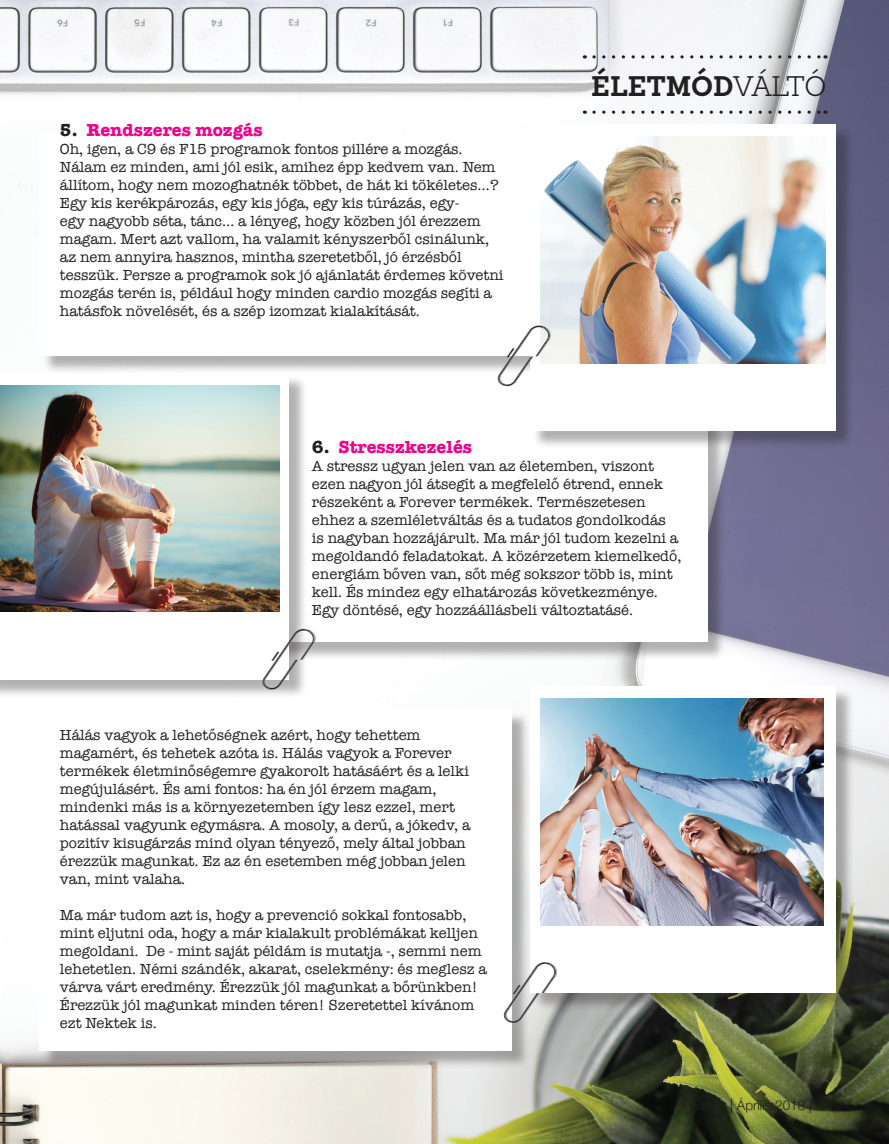
<style>
.page{position:relative;width:889px;height:1144px;background:#fff}
.page>*{position:absolute;margin:0;border:0;box-sizing:border-box;transform-origin:0 0}
.t1{font:700 27.6px "Sanchez Slab";color:#231f20}
.t2{font:700 18px "American Typewriter";color:#ed028c}
.t3{font:15px/18px "American Typewriter";color:#231f20}
.t4{font:300 13.5px "Helvetica Neue";color:#231f20}
.s1{color:#231f20}
.s2{font-weight:300}
.s3{font-size:20.25px}
</style>
<div class="page">
<img style="left:0;top:0;width:889px;height:1144px">
<div style="left:112px;top:398px;width:614px;height:262px;background:#231f20;opacity:.35"></div>
<div style="left:109px;top:396px;width:598px;height:246px;background:#fff"></div>
<div style="left:42px;top:711px;width:488px;height:358px;background:#231f20;opacity:.35"></div>
<div style="left:40px;top:709px;width:472px;height:342px;background:#fff"></div>
<svg style="left:594px;top:55px;width:232px;height:4px"></svg>
<svg style="left:594px;top:111px;width:232px;height:3px"></svg>
<div style="left:42px;top:134px;width:535px;height:240px;background:#231f20;opacity:.35"></div>
<div style="left:40px;top:132px;width:518px;height:224px;background:#fff"></div>
<div style="left:0;top:375px;width:308px;height:323px;background:#231f20;opacity:.35"></div>
<div style="left:0;top:373px;width:289px;height:307px;background:#fff"></div>
<img style="left:0;top:386px;width:279px;height:225px">
<div style="left:532px;top:126px;width:322px;height:323px;background:#231f20;opacity:.35"></div>
<div style="left:530px;top:124px;width:306px;height:306px;background:#fff"></div>
<img style="left:540px;top:136px;width:286px;height:228px">
<div style="left:532px;top:688px;width:322px;height:323px;background:#231f20;opacity:.35"></div>
<div style="left:530px;top:686px;width:306px;height:306px;background:#fff"></div>
<img style="left:540px;top:698px;width:283px;height:228px">
<svg style="left:497px;top:325px;width:54px;height:61px"></svg>
<svg style="left:262px;top:628px;width:54px;height:61px"></svg>
<svg style="left:503px;top:962px;width:54px;height:61px"></svg>
<p class="t2" style="left:60px;top:114px;width:204px"><span class="s1">5.</span> Rendszeres mozgás</p>
<p class="t3" style="left:60px;top:140px;width:445px">Oh, igen, a C9 és F15 programok fontos pillére a mozgás.<br>Nálam ez minden, ami jól esik, amihez épp kedvem van. Nem állítom, hogy nem mozoghatnék többet, de hát ki tökéletes…?<br>Egy kis kerékpározás, egy kis jóga, egy kis túrázás, egy-<br>egy nagyobb séta, tánc… a lényeg, hogy közben jól érezzem magam. Mert azt vallom, ha valamit kényszerből csinálunk, az nem annyira hasznos, mintha szeretetből, jó érzésből tesszük. Persze a programok sok jó ajánlatát érdemes követni mozgás terén is, például hogy minden cardio mozgás segíti a hatásfok növelését, és a szép izomzat kialakítását.</p>
<p class="t1" style="left:591px;top:67px;width:237px">ÉLETMÓD<span class="s2">VÁLTÓ</span></p>
<p class="t2" style="left:312px;top:431px;width:162px"><span class="s1">6.</span> Stresszkezelés</p>
<p class="t3" style="left:312px;top:456px;width:371px">A stressz ugyan jelen van az életemben, viszont ezen nagyon jól átsegít a megfelelő étrend, ennek részeként a Forever termékek. Természetesen ehhez a szemléletváltás és a tudatos gondolkodás is nagyban hozzájárult. Ma már jól tudom kezelni a megoldandó feladatokat. A közérzetem kiemelkedő, energiám bőven van, sőt még sokszor több is, mint kell. És mindez egy elhatározás következménye.<br>Egy döntésé, egy hozzáállásbeli változtatásé.</p>
<p class="t3" style="left:60px;top:726px;width:412px">Hálás vagyok a lehetőségnek azért, hogy tehettem magamért, és tehetek azóta is. Hálás vagyok a Forever termékek életminőségemre gyakorolt hatásáért és a lelki megújulásért. És ami fontos: ha én jól érzem magam, mindenki más is a környezetemben így lesz ezzel, mert hatással vagyunk egymásra. A mosoly, a derű, a jókedv, a pozitív kisugárzás mind olyan tényező, mely által jobban érezzük magunkat. Ez az én esetemben még jobban jelen van, mint valaha.</p>
<p class="t3" style="left:60px;top:906px;width:428px">Ma már tudom azt is, hogy a prevenció sokkal fontosabb, mint eljutni oda, hogy a már kialakult problémákat kelljen megoldani. De - mint saját példám is mutatja -, semmi nem lehetetlen. Némi szándék, akarat, cselekmény: és meglesz a várva várt eredmény. Érezzük jól magunkat a bőrünkben!<br>Érezzük jól magunkat minden téren! Szeretettel kívánom ezt Nektek is.</p>
<p class="t4" style="left:683px;top:1094px;width:153px">Forever <span class="s3">I</span> Április 2018 <span class="s3">I</span> 21</p>
</div>
